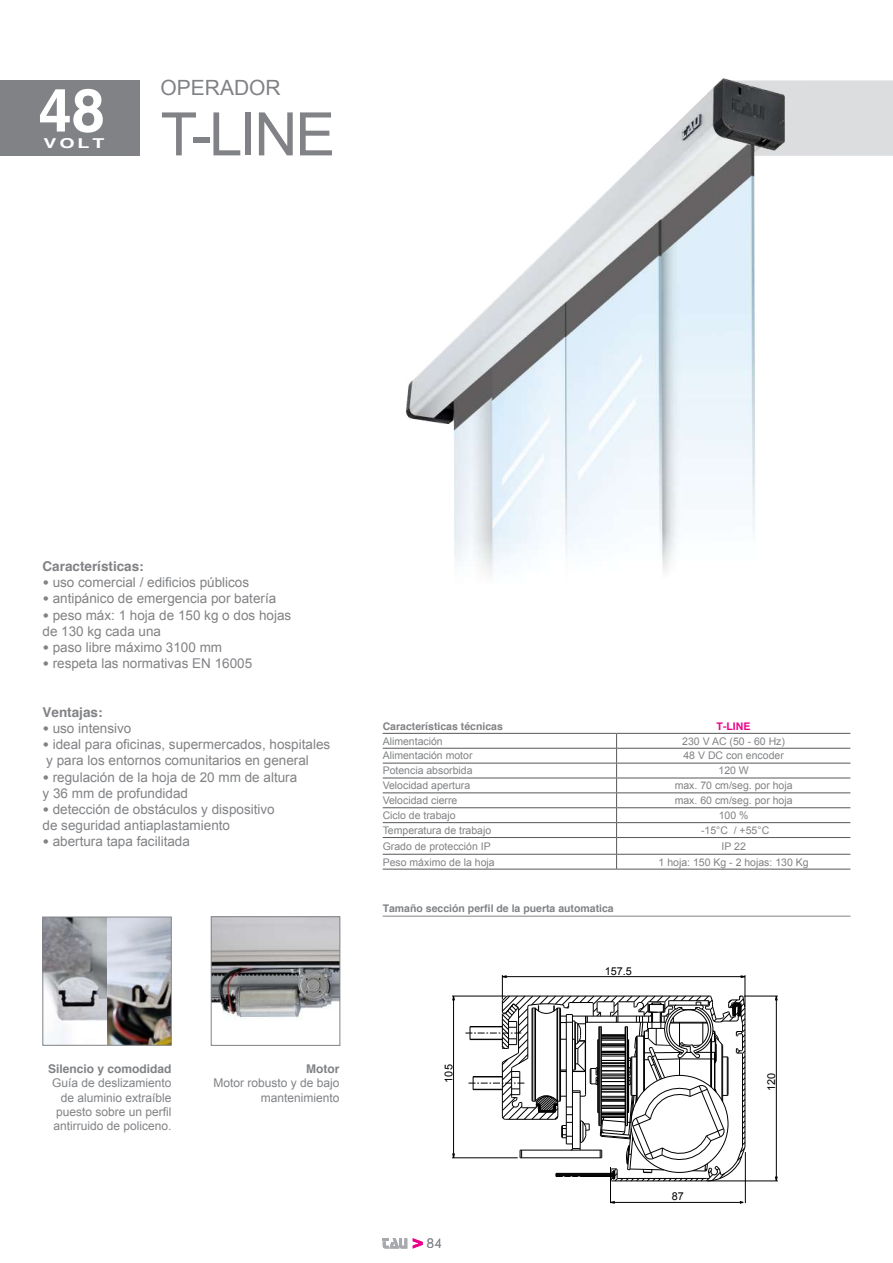
<style>
.page{position:relative;width:893px;height:1263px;background:#fff}
.page>*{position:absolute;margin:0;border:0;box-sizing:border-box;transform-origin:0 0}
.t1{font:60px "Arial";color:#808285}
.t2{font:700 60px "Helvetica";color:#fff}
.t3{font:21px "Arial";color:#808285}
.t4{font:700 13.65px "Helvetica";color:#fff;scale:1.43 1}
.t5{font:13.5px/16.2px "Arial";color:#808285}
.t6{font:700 13.5px "Helvetica";color:#808285}
.t7{font:300 13.5px "Futura BT";color:#808285}
.t8{font:12px/14.4px "Arial";color:#808285;text-align:right}
.t9{font:700 12px "Helvetica";color:#808285}
.t10{font:10.8px "Arial";color:#000001}
.t11{font:10.5px "Arial";color:#808285}
.t12{font:700 10.5px "Helvetica";color:#808285}
.t13{font:700 10.5px "Helvetica";color:#ed028c}
.s1{font-family:"DIN"}
</style>
<div class="page">
<svg style="left:413px;top:1238px;width:10px;height:10px"></svg>
<svg style="left:383px;top:1238px;width:24px;height:10px"></svg>
<div style="left:726px;top:80px;width:167px;height:76px;background:#dcdddf"></div>
<div style="left:0;top:80px;width:140px;height:76px;background:#808285"></div>
<img style="left:213px;top:918px;width:125px;height:101px">
<div style="left:211px;top:916px;width:129px;height:130px;border:1px solid #808285"></div>
<img style="left:45px;top:919px;width:62px;height:124px">
<img style="left:107px;top:919px;width:63px;height:124px">
<div style="left:43px;top:917px;width:129px;height:128px;border:1px solid #808285"></div>
<hr style="left:611px;top:1181px;width:95px;height:1px;background:#000001">
<hr style="left:453px;top:996px;width:1px;height:162px;background:#000001">
<svg style="left:465px;top:975px;width:281px;height:206px"></svg>
<hr style="left:708px;top:1181px;width:70px;height:1px;background:#000001">
<hr style="left:452px;top:1157px;width:66px;height:1px;background:#000001">
<hr style="left:452px;top:996px;width:54px;height:1px;background:#000001">
<hr style="left:744px;top:996px;width:34px;height:1px;background:#000001">
<hr style="left:502px;top:976px;width:243px;height:1px;background:#000001">
<hr style="left:745px;top:975px;width:1px;height:32px;background:#000001">
<hr style="left:776px;top:996px;width:1px;height:185px;background:#000001">
<hr style="left:610px;top:1167px;width:1px;height:36px;background:#000001">
<hr style="left:745px;top:1152px;width:1px;height:51px;background:#000001">
<hr style="left:610px;top:1202px;width:133px;height:1px;background:#000001">
<hr style="left:383px;top:916px;width:467px;height:1px;background:#808285">
<img style="left:406px;top:78px;width:417px;height:498px">
<hr style="left:383px;top:733px;width:234px;height:1px;background:#57585a">
<hr style="left:383px;top:748px;width:234px;height:1px;background:#57585a">
<hr style="left:383px;top:763px;width:234px;height:1px;background:#57585a">
<hr style="left:383px;top:778px;width:234px;height:1px;background:#57585a">
<hr style="left:383px;top:792px;width:234px;height:1px;background:#57585a">
<hr style="left:383px;top:807px;width:234px;height:1px;background:#57585a">
<hr style="left:383px;top:822px;width:234px;height:1px;background:#57585a">
<hr style="left:383px;top:837px;width:234px;height:1px;background:#57585a">
<hr style="left:383px;top:854px;width:234px;height:1px;background:#57585a">
<hr style="left:617px;top:733px;width:233px;height:1px;background:#57585a">
<hr style="left:617px;top:748px;width:233px;height:1px;background:#57585a">
<hr style="left:617px;top:778px;width:233px;height:1px;background:#57585a">
<hr style="left:617px;top:792px;width:233px;height:1px;background:#57585a">
<hr style="left:617px;top:807px;width:233px;height:1px;background:#57585a">
<hr style="left:383px;top:869px;width:234px;height:1px;background:#57585a">
<hr style="left:617px;top:869px;width:233px;height:1px;background:#57585a">
<hr style="left:617px;top:822px;width:233px;height:1px;background:#57585a">
<hr style="left:617px;top:837px;width:233px;height:1px;background:#57585a">
<hr style="left:617px;top:763px;width:233px;height:1px;background:#57585a">
<hr style="left:617px;top:854px;width:233px;height:1px;background:#57585a">
<svg style="left:616px;top:734px;width:1px;height:135px"></svg>
<h1 class="t2" style="left:38px;top:62px;width:68px">48</h1>
<p class="t4" style="left:43px;top:132px;width:44px">VOLT</p>
<h2 class="t3" style="left:161px;top:74px;width:122px">OPERADOR</h2>
<h1 class="t1" style="left:161px;top:95px;width:176px">T-LINE</h1>
<p class="t6" style="left:43px;top:555px;width:103px">Características:</p>
<p class="t5" style="left:43px;top:574px;width:208px"><span class="s1">•</span> uso comercial / edificios públicos</p>
<p class="t5" style="left:43px;top:591px;width:235px"><span class="s1">•</span> antipánico de emergencia por batería</p>
<p class="t5" style="left:43px;top:607px;width:250px"><span class="s1">•</span> peso máx: 1 hoja de 150 kg o dos hojas de 130 kg cada una</p>
<p class="t5" style="left:43px;top:639px;width:181px"><span class="s1">•</span> paso libre máximo 3100 mm</p>
<p class="t5" style="left:43px;top:655px;width:211px"><span class="s1">•</span> respeta las normativas EN 16005</p>
<p class="t6" style="left:43px;top:701px;width:62px">Ventajas:</p>
<p class="t5" style="left:43px;top:720px;width:90px"><span class="s1">•</span> uso intensivo</p>
<p class="t5" style="left:43px;top:736px;width:289px"><span class="s1">•</span> ideal para oficinas, supermercados, hospitales y para los entornos comunitarios en general</p>
<p class="t5" style="left:43px;top:769px;width:256px"><span class="s1">•</span> regulación de la hoja de 20 mm de altura y 36 mm de profundidad</p>
<p class="t5" style="left:43px;top:801px;width:234px"><span class="s1">•</span> detección de obstáculos y dispositivo de seguridad antiaplastamiento</p>
<p class="t5" style="left:43px;top:834px;width:149px"><span class="s1">•</span> abertura tapa facilitada</p>
<p class="t9" style="left:48px;top:1059px;width:125px">Silencio y comodidad</p>
<p class="t8" style="left:52px;top:1076px;width:121px">Guía de deslizamiento de aluminio extraíble puesto sobre un perfil antirruido de policeno.</p>
<p class="t9" style="left:306px;top:1059px;width:35px">Motor</p>
<p class="t8" style="left:213px;top:1076px;width:128px">Motor robusto y de bajo mantenimiento</p>
<p class="t12" style="left:383px;top:718px;width:122px">Características técnicas</p>
<p class="t11" style="left:383px;top:734px;width:62px">Alimentación</p>
<p class="t11" style="left:682px;top:734px;width:104px">230 V AC (50 - 60 Hz)</p>
<p class="t11" style="left:383px;top:749px;width:91px">Alimentación motor</p>
<p class="t11" style="left:683px;top:749px;width:102px">48 V DC con encoder</p>
<p class="t11" style="left:383px;top:764px;width:91px">Potencia absorbida</p>
<p class="t11" style="left:718px;top:764px;width:32px">120 W</p>
<p class="t11" style="left:383px;top:779px;width:89px">Velocidad apertura</p>
<p class="t11" style="left:675px;top:779px;width:119px">max. 70 cm/seg. por hoja</p>
<p class="t11" style="left:383px;top:793px;width:76px">Velocidad cierre</p>
<p class="t11" style="left:675px;top:793px;width:119px">max. 60 cm/seg. por hoja</p>
<p class="t11" style="left:383px;top:808px;width:74px">Ciclo de trabajo</p>
<p class="t11" style="left:719px;top:808px;width:31px">100 %</p>
<p class="t11" style="left:383px;top:823px;width:110px">Temperatura de trabajo</p>
<p class="t11" style="left:701px;top:823px;width:70px">-15°C / +55°C</p>
<p class="t11" style="left:383px;top:839px;width:109px">Grado de protección IP</p>
<p class="t11" style="left:721px;top:839px;width:26px">IP 22</p>
<p class="t11" style="left:383px;top:855px;width:114px">Peso máximo de la hoja</p>
<p class="t11" style="left:659px;top:855px;width:152px">1 hoja: 150 Kg - 2 hojas: 130 Kg</p>
<p class="t12" style="left:383px;top:900px;width:233px">Tamaño sección perfil de la puerta automatica</p>
<p class="t13" style="left:717px;top:718px;width:35px">T-LINE</p>
<p class="t10" style="left:441px;top:1082px;width:20px;rotate:-90deg">105</p>
<p class="t7" style="left:427px;top:1235px;width:17px">84</p>
<p class="t10" style="left:605px;top:964px;width:29px">157.5</p>
<p class="t10" style="left:672px;top:1189px;width:14px">87</p>
<p class="t10" style="left:764px;top:1091px;width:20px;rotate:-90deg">120</p>
</div>
